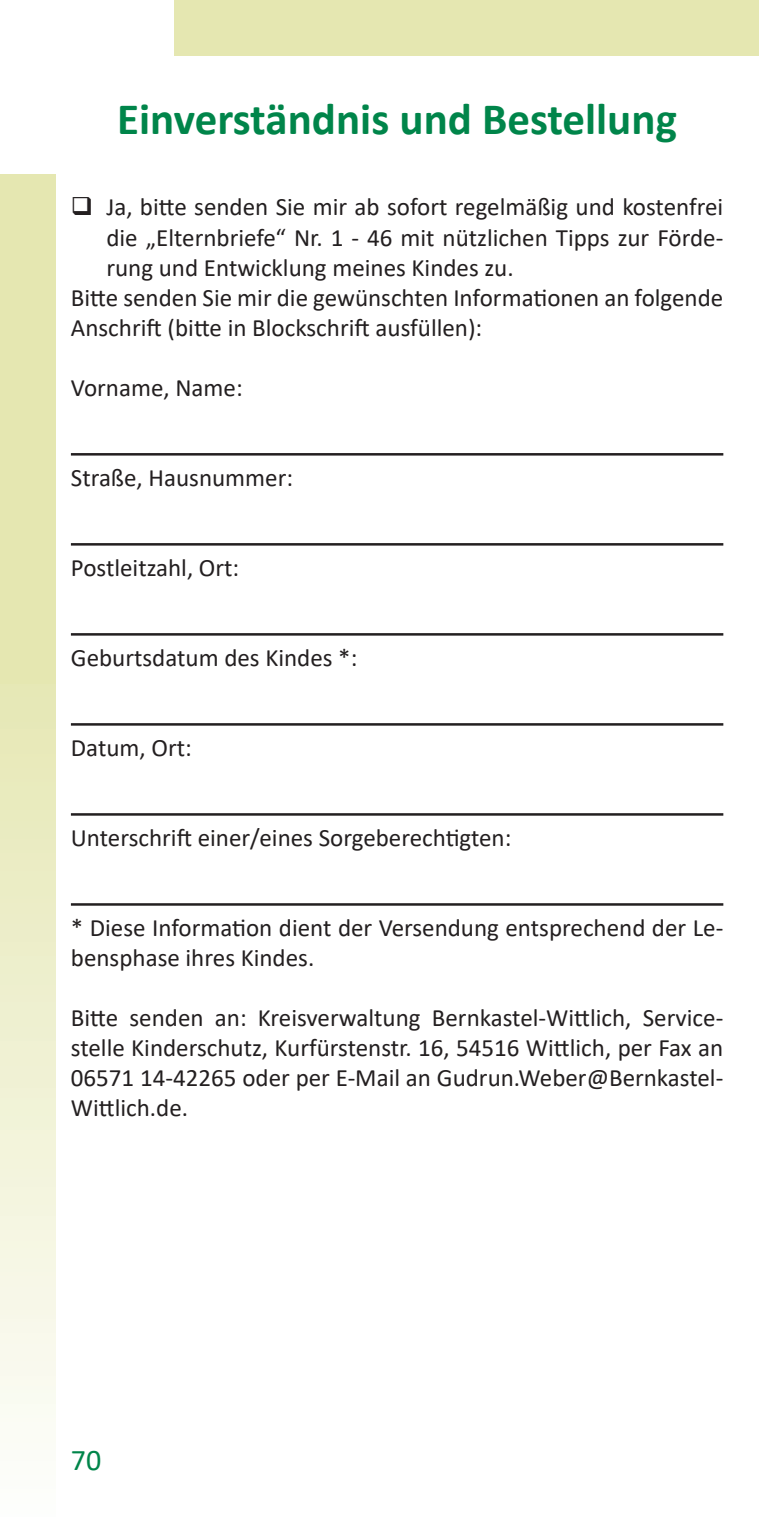
<style>
.page{position:relative;width:773px;height:1517px;background:#fff}
.page>*{position:absolute;margin:0;border:0;box-sizing:border-box;transform-origin:0 0}
.t1{font:700 45px "Calibri";color:#00854a}
.t2{font:30px "Calibri";color:#00854a}
.t3{font:25px/30px "Calibri";color:#231f20}
</style>
<div class="page">
<div style="left:0;top:0;width:758px;height:1517px;background:#e5e7b1"></div>
<div style="left:57px;top:57px;width:715px;height:1460px;background:#fff"></div>
<div style="left:0;top:684px;width:57px;height:833px;background:linear-gradient(to bottom,#e5e7b4,#fdfefb)"></div>
<div style="left:0;top:0;width:174px;height:174px;background:#fff"></div>
<hr style="left:71px;top:453px;width:652px;height:2px;background:#231f20">
<hr style="left:71px;top:543px;width:652px;height:2px;background:#231f20">
<hr style="left:71px;top:633px;width:652px;height:2px;background:#231f20">
<hr style="left:71px;top:723px;width:652px;height:2px;background:#231f20">
<hr style="left:71px;top:813px;width:652px;height:2px;background:#231f20">
<hr style="left:71px;top:903px;width:652px;height:2px;background:#231f20">
<h1 class="t1" style="left:117px;top:87px;width:561px">Einverständnis und Bestellung</h1>
<p class="t3" style="left:71px;top:192px;width:653px">❑ Ja, bitte senden Sie mir ab sofort regelmäßig und kostenfrei</p>
<p class="t3" style="left:106px;top:222px;width:618px">die „Elternbriefe“ Nr. 1 - 46 mit nützlichen Tipps zur Förde-</p>
<p class="t3" style="left:106px;top:252px;width:409px">rung und Entwicklung meines Kindes zu.</p>
<p class="t3" style="left:71px;top:282px;width:653px">Bitte senden Sie mir die gewünschten Informationen an folgende</p>
<p class="t3" style="left:71px;top:312px;width:413px">Anschrift (bitte in Blockschrift ausfüllen):</p>
<p class="t3" style="left:71px;top:372px;width:173px">Vorname, Name:</p>
<p class="t3" style="left:71px;top:462px;width:224px">Straße, Hausnummer:</p>
<p class="t3" style="left:71px;top:552px;width:170px">Postleitzahl, Ort:</p>
<p class="t3" style="left:71px;top:642px;width:288px">Geburtsdatum des Kindes *:</p>
<p class="t3" style="left:71px;top:732px;width:122px">Datum, Ort:</p>
<p class="t3" style="left:71px;top:822px;width:442px">Unterschrift einer/eines Sorgeberechtigten:</p>
<p class="t3" style="left:71px;top:912px;width:653px">* Diese Information dient der Versendung entsprechend der Le&shy;bensphase ihres Kindes.</p>
<p class="t3" style="left:71px;top:1002px;width:653px;text-align:justify">Bitte senden an: Kreisverwaltung Bernkastel-Wittlich, Service&shy;stelle Kinderschutz, Kurfürstenstr. 16, 54516 Wittlich, per Fax an 06571 14-42265 oder per E-Mail an Gudrun.Weber@Bernkastel-Wittlich.de.</p>
<p class="t2" style="left:71px;top:1439px;width:32px">70</p>
</div>
